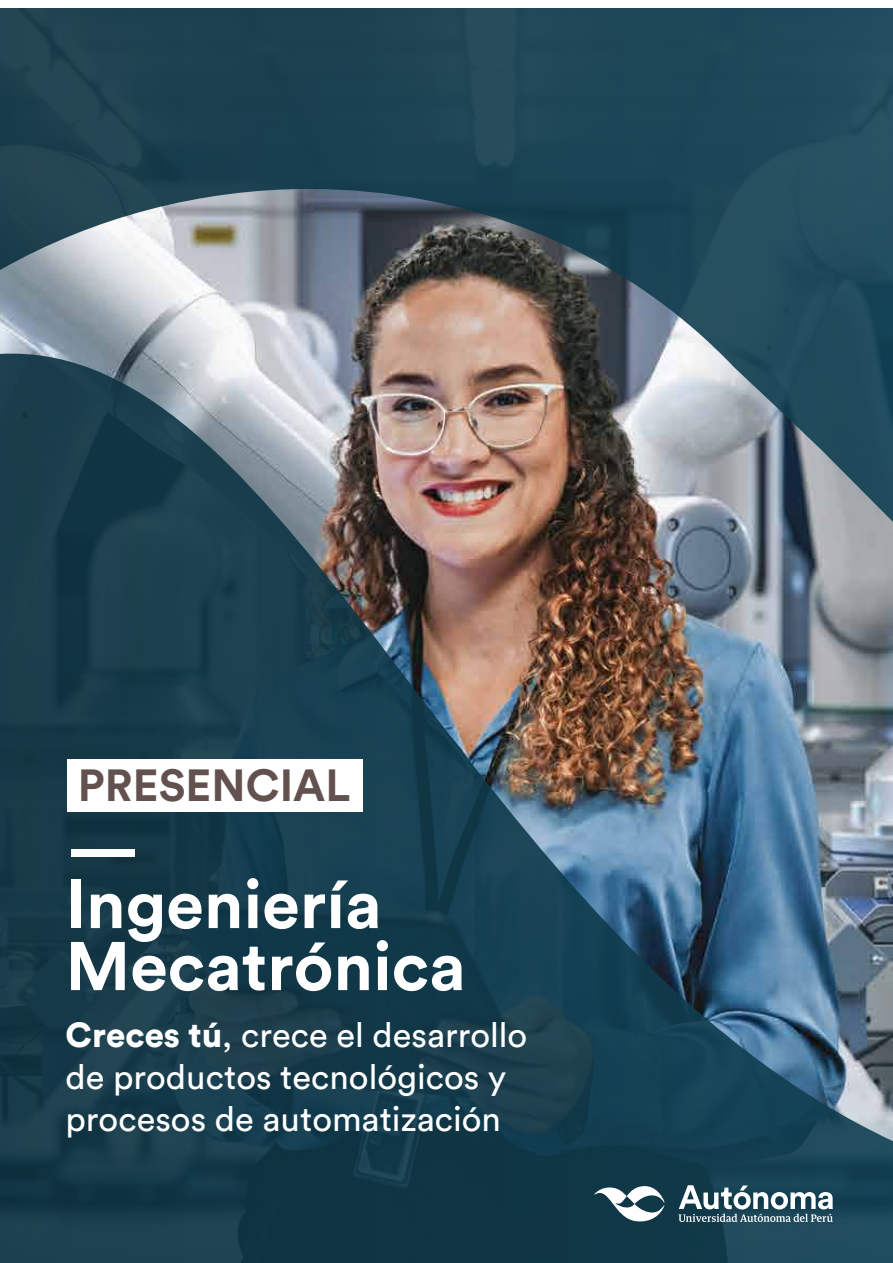
<style>
.page{position:relative;width:893px;height:1263px;background:#fff}
.page>*{position:absolute;margin:0;border:0;box-sizing:border-box;transform-origin:0 0}
.t1{font:700 67.95px/61.9px "Circular Std";color:#fff}
.t2{font:700 44.55px "Circular Std";color:#62514e}
.t3{font:34.5px/42px "Circular Std";color:#fff}
.s1{font-weight:900}
</style>
<div class="page">
<div style="left:0;top:0;width:893px;height:1263px;background:linear-gradient(to right,#193b49,#1c4759)"></div>
<svg style="left:594px;top:1185px;width:70px;height:38px"></svg>
<svg style="left:678px;top:1185px;width:155px;height:37px"></svg>
<img style="left:1px;top:189px;width:892px;height:952px">
<div style="left:71px;top:850px;width:64px;height:7px;background:#fff"></div>
<div style="left:0;top:0;width:893px;height:8px;background:#fff"></div>
<div style="left:68px;top:759px;width:295px;height:53px;background:#fff"></div>
<hr style="left:0;top:0;width:1px;height:1263px;background:#104053">
<p class="t2" style="left:78px;top:757px;width:274px">PRESENCIAL</p>
<h1 class="t1" style="left:66px;top:872px;width:402px">Ingeniería<br>Mecatrónica</h1>
<p class="t3" style="left:66px;top:1013px;width:463px"><span class="s1">Creces tú</span>, crece el desarrollo de productos tecnológicos y procesos de automatización</p>
</div>
